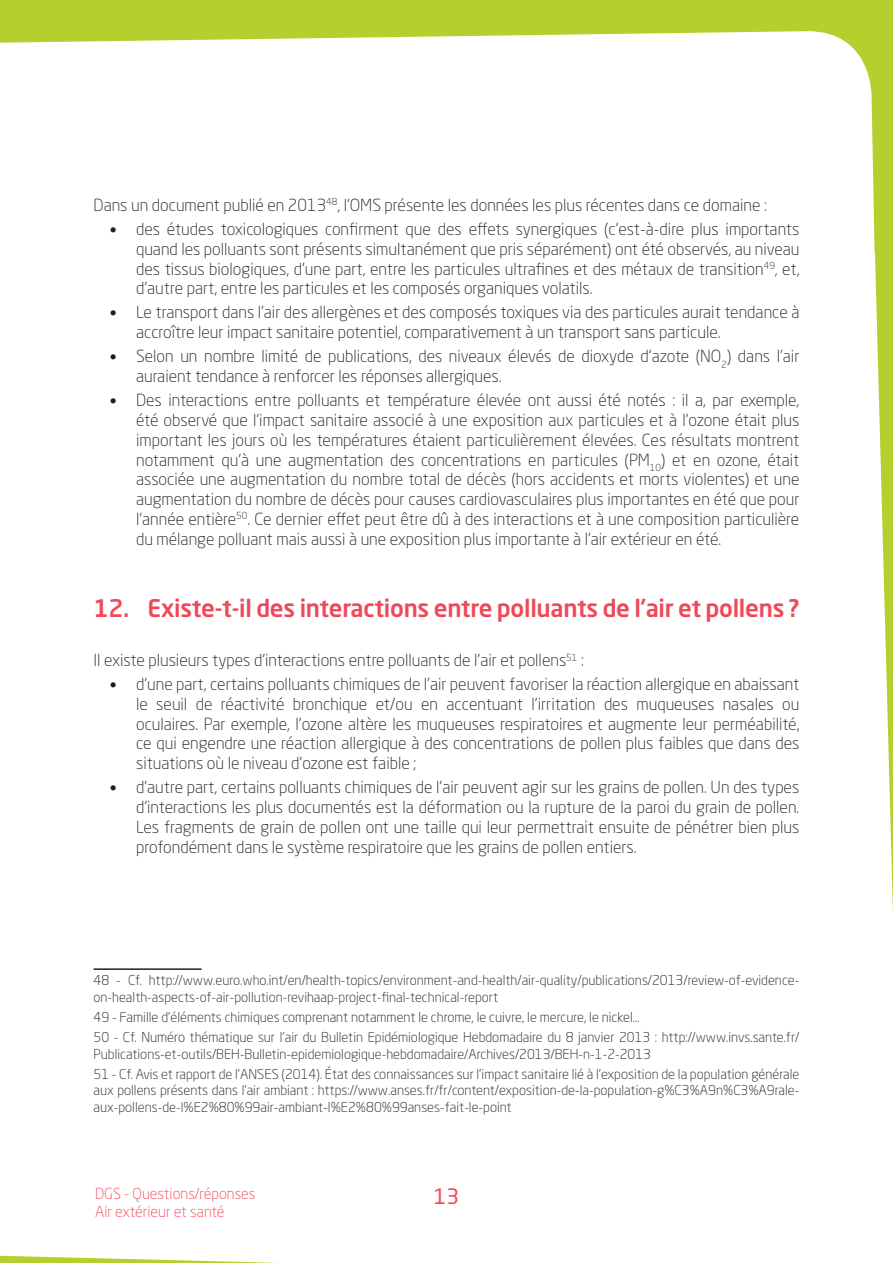
<style>
.page{position:relative;width:893px;height:1263px;background:#b6cf2f}
.page>*{position:absolute;margin:0;border:0;box-sizing:border-box;transform-origin:0 0}
.t1{font:500 24px "Neo Sans Std";letter-spacing:-.01em;color:#ef4858}
.t2{font:21px "Neo Sans Std";color:#ef4858}
.t3{font:300 16.5px/19.8px "Neo Sans Std";color:#231f20;text-align:justify}
.t4{font:300 15px "Neo Sans Std";color:#ef4858}
.t5{font:300 13.5px/16.2px "Neo Sans Std";color:#231f20}
.s1{font-family:"Calibri";font-weight:400}
</style>
<div class="page">
<div style="left:0;top:31px;width:893px;height:1232px;background:#fff"></div>
<hr style="left:94px;top:968px;width:108px;height:2px;background:#231f20">
<p class="t3" style="left:94px;top:195px;width:675px">Dans un document publié en 2013<sup>48</sup>, l’OMS présente les données les plus récentes dans ce domaine :</p>
<p class="t3" style="left:136px;top:219px;width:665px;text-indent:-27px"><span class="s1">•</span> des études toxicologiques confirment que des effets synergiques (c’est-à-dire plus importants quand les polluants sont présents simultanément que pris séparément) ont été observés, au niveau des tissus biologiques, d’une part, entre les particules ultrafines et des métaux de transition<sup>49</sup>, et, d’autre part, entre les particules et les composés organiques volatils.</p>
<p class="t3" style="left:136px;top:302px;width:665px;text-indent:-27px"><span class="s1">•</span> Le transport dans l’air des allergènes et des composés toxiques via des particules aurait tendance à accroître leur impact sanitaire potentiel, comparativement à un transport sans particule.</p>
<p class="t3" style="left:136px;top:346px;width:665px;text-indent:-27px"><span class="s1">•</span> Selon un nombre limité de publications, des niveaux élevés de dioxyde d’azote (NO<sub>2</sub>) dans l’air auraient tendance à renforcer les réponses allergiques.</p>
<p class="t3" style="left:136px;top:390px;width:665px;text-indent:-27px"><span class="s1">•</span> Des interactions entre polluants et température élevée ont aussi été notés : il a, par exemple, été observé que l’impact sanitaire associé à une exposition aux particules et à l’ozone était plus important les jours où les températures étaient particulièrement élevées. Ces résultats montrent notamment qu’à une augmentation des concentrations en particules (PM<sub>10</sub>) et en ozone, était associée une augmentation du nombre total de décès (hors accidents et morts violentes) et une augmentation du nombre de décès pour causes cardiovasculaires plus importantes en été que pour l’année entière<sup>50</sup>. Ce dernier effet peut être dû à des interactions et à une composition particulière du mélange polluant mais aussi à une exposition plus importante à l’air extérieur en été.</p>
<h1 class="t1" style="left:94px;top:593px;width:707px">12. Existe-t-il des interactions entre polluants de l’air et pollens ?</h1>
<p class="t3" style="left:94px;top:650px;width:492px">Il existe plusieurs types d’interactions entre polluants de l’air et pollens<sup>51</sup> :</p>
<p class="t3" style="left:136px;top:674px;width:665px;text-indent:-27px"><span class="s1">•</span> d’une part, certains polluants chimiques de l’air peuvent favoriser la réaction allergique en abaissant le seuil de réactivité bronchique et/ou en accentuant l’irritation des muqueuses nasales ou oculaires. Par exemple, l’ozone altère les muqueuses respiratoires et augmente leur perméabilité, ce qui engendre une réaction allergique à des concentrations de pollen plus faibles que dans des situations où le niveau d’ozone est faible ;</p>
<p class="t3" style="left:136px;top:777px;width:665px;text-indent:-27px"><span class="s1">•</span> d’autre part, certains polluants chimiques de l’air peuvent agir sur les grains de pollen. Un des types d’interactions les plus documentés est la déformation ou la rupture de la paroi du grain de pollen.<br>Les fragments de grain de pollen ont une taille qui leur permettrait ensuite de pénétrer bien plus profondément dans le système respiratoire que les grains de pollen entiers.</p>
<p class="t5" style="left:94px;top:972px;width:707px">48 - Cf. http://www.euro.who.int/en/health-topics/environment-and-health/air-quality/publications/2013/review-of-evidence&shy;on-health-aspects-of-air-pollution-revihaap-project-final-technical-report</p>
<p class="t5" style="left:94px;top:1007px;width:707px;line-height:20.4px">49 - Famille d’éléments chimiques comprenant notamment le chrome, le cuivre, le mercure, le nickel…<br>50 - Cf. Numéro thématique sur l’air du Bulletin Epidémiologique Hebdomadaire du 8 janvier 2013 : http://www.invs.sante.fr/</p>
<p class="t5" style="left:94px;top:1043px;width:707px;line-height:20.4px">Publications-et-outils/BEH-Bulletin-epidemiologique-hebdomadaire/Archives/2013/BEH-n-1-2-2013<br>51 - Cf. Avis et rapport de l’ANSES (2014). État des connaissances sur l’impact sanitaire lié à l’exposition de la population générale</p>
<p class="t5" style="left:94px;top:1082px;width:707px">aux pollens présents dans l’air ambiant : https://www.anses.fr/fr/content/exposition-de-la-population-g%C3%A9n%C3%A9rale&shy;aux-pollens-de-l%E2%80%99air-ambiant-l%E2%80%99anses-fait-le-point</p>
<p class="t4" style="left:95px;top:1185px;width:162px">DGS - Questions/réponses</p>
<p class="t2" style="left:434px;top:1183px;width:27px">13</p>
<p class="t4" style="left:95px;top:1203px;width:131px">Air extérieur et santé</p>
</div>
